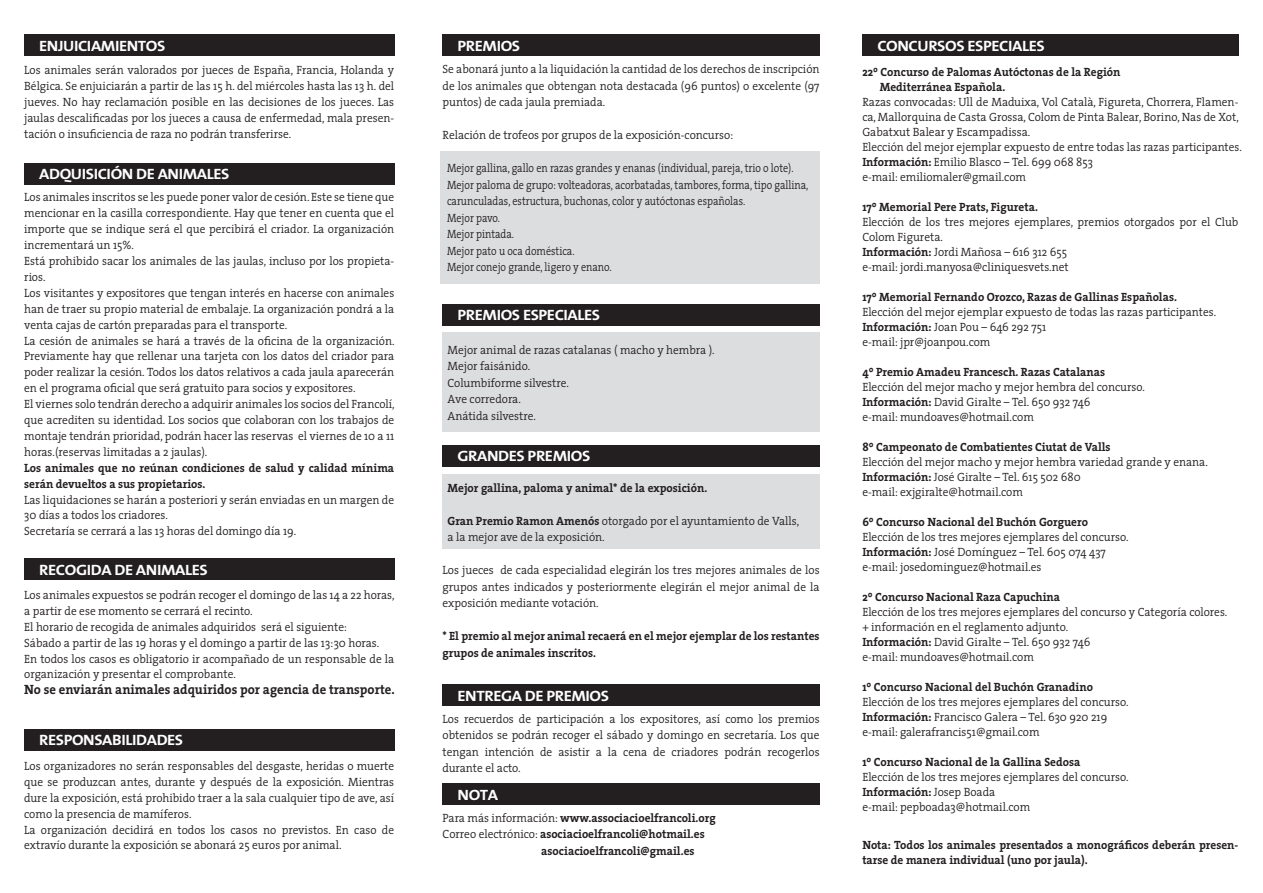
<style>
.page{position:relative;width:1263px;height:893px;background:#fff}
.page>*{position:absolute;margin:0;border:0;box-sizing:border-box;transform-origin:0 0}
.t1{font:700 15px "The Sans";letter-spacing:-.025em;color:#fff;scale:1.1 1}
.t2{font:700 13.5px "The Serif";color:#231f20;scale:.95 1}
.t3{font:300 12px/15.9px "The Serif";color:#231f20;scale:.95 1}
.t4{font:700 12px/15px "The Serif";color:#231f20;scale:.95 1}
.t5{font:300 12px/16.5px "The Serif";color:#231f20;scale:.85 1}
.s1{font-weight:700}
.s2{font-weight:300}
</style>
<div class="page">
<div style="left:440px;top:152px;width:380px;height:132px;background:#dcdddf"></div>
<div style="left:443px;top:332px;width:377px;height:100px;background:#dcdddf"></div>
<div style="left:443px;top:475px;width:377px;height:74px;background:#dcdddf"></div>
<div style="left:24px;top:34px;width:370px;height:22px;background:#231f20"></div>
<div style="left:443px;top:34px;width:377px;height:22px;background:#231f20"></div>
<div style="left:443px;top:304px;width:377px;height:22px;background:#231f20"></div>
<div style="left:443px;top:445px;width:377px;height:22px;background:#231f20"></div>
<div style="left:443px;top:684px;width:377px;height:22px;background:#231f20"></div>
<div style="left:443px;top:783px;width:377px;height:22px;background:#231f20"></div>
<div style="left:862px;top:34px;width:376px;height:22px;background:#231f20"></div>
<div style="left:24px;top:163px;width:370px;height:22px;background:#231f20"></div>
<div style="left:24px;top:558px;width:370px;height:22px;background:#231f20"></div>
<div style="left:24px;top:729px;width:370px;height:22px;background:#231f20"></div>
<p class="t1" style="left:39px;top:33px;width:116px">ENJUICIAMIENTOS</p>
<p class="t1" style="left:458px;top:33px;width:58px">PREMIOS</p>
<p class="t3" style="left:24px;top:62px;width:391px;text-align:justify">Los animales serán valorados por jueces de España, Francia, Holanda y Bélgica. Se enjuiciarán a partir de las 15 h. del miércoles hasta las 13 h. del jueves. No hay reclamación posible en las decisiones de los jueces. Las jaulas descalificadas por los jueces a causa de enfermedad, mala presen&shy;tación o insuficiencia de raza no podrán transferirse.</p>
<p class="t1" style="left:39px;top:162px;width:174px">ADQUISICIÓN DE ANIMALES</p>
<p class="t3" style="left:24px;top:189px;width:391px">Los animales inscritos se les puede poner valor de cesión. Este se tiene que mencionar en la casilla correspondiente. Hay que tener en cuenta que el importe que se indique será el que percibirá el criador. La organización incrementará un 15%.<br>Está prohibido sacar los animales de las jaulas, incluso por los propieta&shy;rios.<br>Los visitantes y expositores que tengan interés en hacerse con animales han de traer su propio material de embalaje. La organización pondrá a la venta cajas de cartón preparadas para el transporte.<br>La cesión de animales se hará a través de la oficina de la organización.<br>Previamente hay que rellenar una tarjeta con los datos del criador para poder realizar la cesión. Todos los datos relativos a cada jaula aparecerán en el programa oficial que será gratuito para socios y expositores.<br>El viernes solo tendrán derecho a adquirir animales los socios del Francolí, que acrediten su identidad. Los socios que colaboran con los trabajos de montaje tendrán prioridad, podrán hacer las reservas el viernes de 10 a 11 horas.(reservas limitadas a 2 jaulas).</p>
<p class="t4" style="left:24px;top:459px;width:391px;line-height:15.9px">Los animales que no reúnan condiciones de salud y calidad mínima serán devueltos a sus propietarios.</p>
<p class="t3" style="left:24px;top:491px;width:391px">Las liquidaciones se harán a posteriori y serán enviadas en un margen de<br>30 días a todos los criadores.<br>Secretaría se cerrará a las 13 horas del domingo día 19.</p>
<p class="t1" style="left:39px;top:557px;width:155px">RECOGIDA DE ANIMALES</p>
<p class="t3" style="left:24px;top:587px;width:391px">Los animales expuestos se podrán recoger el domingo de las 14 a 22 horas, a partir de ese momento se cerrará el recinto.<br>El horario de recogida de animales adquiridos será el siguiente:<br>Sábado a partir de las 19 horas y el domingo a partir de las 13:30 horas.<br>En todos los casos es obligatorio ir acompañado de un responsable de la organización y presentar el comprobante.</p>
<p class="t2" style="left:24px;top:678px;width:391px">No se enviarán animales adquiridos por agencia de transporte.</p>
<p class="t1" style="left:39px;top:728px;width:132px">RESPONSABILIDADES</p>
<p class="t3" style="left:24px;top:757px;width:391px">Los organizadores no serán responsables del desgaste, heridas o muerte que se produzcan antes, durante y después de la exposición. Mientras dure la exposición, está prohibido traer a la sala cualquier tipo de ave, así como la presencia de mamíferos.<br>La organización decidirá en todos los casos no previstos. En caso de extravío durante la exposición se abonará 25 euros por animal.</p>
<p class="t3" style="left:443px;top:60px;width:398px;line-height:16.5px;text-align:justify">Se abonará junto a la liquidación la cantidad de los derechos de inscripción de los animales que obtengan nota destacada (96 puntos) o excelente (97 puntos) de cada jaula premiada.</p>
<p class="t3" style="left:443px;top:127px;width:308px">Relación de trofeos por grupos de la exposición-concurso:</p>
<p class="t5" style="left:447px;top:159px;width:427px">Mejor gallina, gallo en razas grandes y enanas (individual, pareja, trio o lote).<br>Mejor paloma de grupo: volteadoras, acorbatadas, tambores, forma, tipo gallina, carunculadas, estructura, buchonas, color y autóctonas españolas.<br>Mejor pavo.<br>Mejor pintada.<br>Mejor pato u oca doméstica.<br>Mejor conejo grande, ligero y enano.</p>
<p class="t1" style="left:458px;top:303px;width:131px">PREMIOS ESPECIALES</p>
<p class="t3" style="left:447px;top:341px;width:283px;line-height:16.5px">Mejor animal de razas catalanas ( macho y hembra ).<br>Mejor faisánido.<br>Columbiforme silvestre.<br>Ave corredora.<br>Anátida silvestre.</p>
<p class="t1" style="left:458px;top:444px;width:122px">GRANDES PREMIOS</p>
<p class="t4" style="left:447px;top:480px;width:275px">Mejor gallina, paloma y animal* de la exposición.</p>
<p class="t3" style="left:447px;top:512px;width:372px;line-height:16.5px"><span class="s1">Gran Premio Ramon Amenós</span> otorgado por el ayuntamiento de Valls, a la mejor ave de la exposición.</p>
<p class="t3" style="left:443px;top:561px;width:398px;line-height:16.5px;text-align:justify">Los jueces de cada especialidad elegirán los tres mejores animales de los grupos antes indicados y posteriormente elegirán el mejor animal de la exposición mediante votación.</p>
<p class="t4" style="left:443px;top:627px;width:398px;line-height:16.5px">* El premio al mejor animal recaerá en el mejor ejemplar de los restantes grupos de animales inscritos.</p>
<p class="t1" style="left:458px;top:683px;width:139px">ENTREGA DE PREMIOS</p>
<p class="t3" style="left:443px;top:710px;width:398px;line-height:16.5px;text-align:justify">Los recuerdos de participación a los expositores, así como los premios obtenidos se podrán recoger el sábado y domingo en secretaría. Los que tengan intención de asistir a la cena de criadores podrán recogerlos durante el acto.</p>
<p class="t1" style="left:458px;top:782px;width:38px">NOTA</p>
<p class="t4" style="left:443px;top:810px;width:289px"><span class="s2">Para más información:</span> www.associacioelfrancoli.org</p>
<p class="t4" style="left:443px;top:826px;width:277px"><span class="s2">Correo electrónico:</span> asociacioelfrancoli@hotmail.es</p>
<p class="t4" style="left:541px;top:843px;width:163px">asociacioelfrancoli@gmail.es</p>
<p class="t1" style="left:877px;top:33px;width:154px">CONCURSOS ESPECIALES</p>
<p class="t4" style="left:880px;top:64px;width:255px;text-indent:-17px">22º Concurso de Palomas Autóctonas de la Región<br>Mediterránea Española.</p>
<p class="t3" style="left:862px;top:94px;width:401px;line-height:15px">Razas convocadas: Ull de Maduixa, Vol Català, Figureta, Chorrera, Flamen&shy;ca, Mallorquina de Casta Grossa, Colom de Pinta Balear, Borino, Nas de Xot, Gabatxut Balear y Escampadissa.<br>Elección del mejor ejemplar expuesto de entre todas las razas participantes.<br><span class="s1">Información:</span> Emilio Blasco – Tel. 699 068 853<br>e-mail: emiliomaler@gmail.com</p>
<p class="t4" style="left:862px;top:199px;width:186px">17º Memorial Pere Prats, Figureta.</p>
<p class="t3" style="left:862px;top:214px;width:397px;line-height:15px">Elección de los tres mejores ejemplares, premios otorgados por el Club Colom Figureta.<br><span class="s1">Información:</span> Jordi Mañosa – 616 312 655<br>e-mail: jordi.manyosa@cliniquesvets.net</p>
<p class="t4" style="left:862px;top:289px;width:333px">17º Memorial Fernando Orozco, Razas de Gallinas Españolas.</p>
<p class="t3" style="left:862px;top:304px;width:374px;line-height:15px">Elección del mejor ejemplar expuesto de todas las razas participantes.<br><span class="s1">Información:</span> Joan Pou – 646 292 751<br>e-mail: jpr@joanpou.com</p>
<p class="t4" style="left:862px;top:364px;width:257px">4º Premio Amadeu Francesch. Razas Catalanas</p>
<p class="t3" style="left:862px;top:379px;width:299px;line-height:15px">Elección del mejor macho y mejor hembra del concurso.<br><span class="s1">Información:</span> David Giralte – Tel. 650 932 746<br>e-mail: mundoaves@hotmail.com</p>
<p class="t4" style="left:862px;top:439px;width:263px">8º Campeonato de Combatientes Ciutat de Valls</p>
<p class="t3" style="left:862px;top:454px;width:365px;line-height:15px">Elección del mejor macho y mejor hembra variedad grande y enana.<br><span class="s1">Información:</span> José Giralte – Tel. 615 502 680<br>e-mail: exjgiralte@hotmail.com</p>
<p class="t4" style="left:862px;top:514px;width:239px">6º Concurso Nacional del Buchón Gorguero</p>
<p class="t3" style="left:862px;top:529px;width:282px;line-height:15px">Elección de los tres mejores ejemplares del concurso.<br><span class="s1">Información:</span> José Domínguez – Tel. 605 074 437 e-mail: josedominguez@hotmail.es</p>
<p class="t4" style="left:862px;top:589px;width:210px">2º Concurso Nacional Raza Capuchina</p>
<p class="t3" style="left:862px;top:604px;width:386px;line-height:15px">Elección de los tres mejores ejemplares del concurso y Categoría colores. + información en el reglamento adjunto.<br><span class="s1">Información:</span> David Giralte – Tel. 650 932 746<br>e-mail: mundoaves@hotmail.com</p>
<p class="t4" style="left:862px;top:679px;width:244px">1º Concurso Nacional del Buchón Granadino</p>
<p class="t3" style="left:862px;top:694px;width:282px;line-height:15px">Elección de los tres mejores ejemplares del concurso.<br><span class="s1">Información:</span> Francisco Galera – Tel. 630 920 219 e-mail: galerafrancis51@gmail.com</p>
<p class="t4" style="left:862px;top:754px;width:231px">1º Concurso Nacional de la Gallina Sedosa</p>
<p class="t3" style="left:862px;top:769px;width:282px;line-height:15px">Elección de los tres mejores ejemplares del concurso.<br><span class="s1">Información:</span> Josep Boada<br>e-mail: pepboada3@hotmail.com</p>
<p class="t4" style="left:862px;top:837px;width:397px">Nota: Todos los animales presentados a monográficos deberán presen&shy;tarse de manera individual (uno por jaula).</p>
</div>
